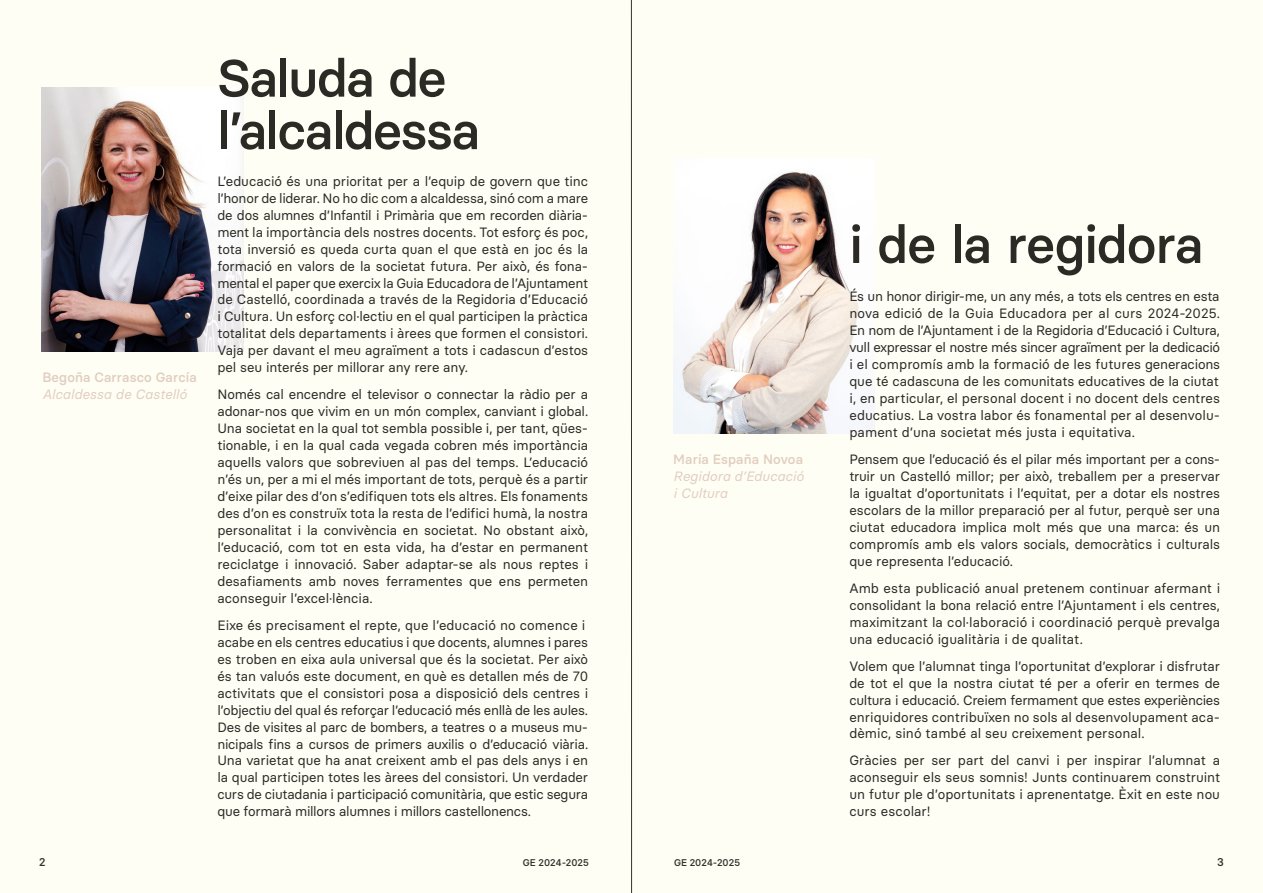
<style>
.page{position:relative;width:1263px;height:893px;background:#fffef5}
.page>*{position:absolute;margin:0;border:0;box-sizing:border-box;transform-origin:0 0}
.t1{font:500 52.5px/52.5px "Basier Circle";letter-spacing:-.025em;color:#2c2a25}
.t2{font:13.5px/17px "Basier Circle";letter-spacing:-.005em;color:#2c2a25;text-align:justify}
.t3{font:italic 13.5px/16.5px "Basier Circle";letter-spacing:.005em;color:#e1cebf}
.t4{font:500 13.5px "Basier Circle";letter-spacing:.01em;color:#e1cebf}
.t5{font:500 11.25px "Basier Square";color:#35312d}
.t6{font:500 9.75px "Basier Circle";letter-spacing:.005em;color:#35312d}
</style>
<div class="page">
<img style="left:42px;top:87px;width:201px;height:264px">
<img style="left:673px;top:172px;width:202px;height:262px">
<hr style="left:631px;top:0;width:1px;height:893px;background:#35312d">
<p class="t4" style="left:42px;top:369px;width:156px">Begoña Carrasco García</p>
<p class="t3" style="left:42px;top:386px;width:146px">Alcaldessa de Castelló</p>
<h1 class="t1" style="left:217px;top:51px;width:264px">Saluda de l’alcaldessa</h1>
<p class="t2" style="left:217px;top:172px;width:372px">L’educació és una prioritat per a l’equip de govern que tinc l’honor de liderar. No ho dic com a alcaldessa, sinó com a mare de dos alumnes d’Infantil i Primària que em recorden diària&shy;ment la importància dels nostres docents. Tot esforç és poc, tota inversió es queda curta quan el que està en joc és la formació en valors de la societat futura. Per això, és fona&shy;mental el paper que exercix la Guia Educadora de l’Ajuntament de Castelló, coordinada a través de la Regidoria d’Educació i Cultura. Un esforç col·lectiu en el qual participen la pràctica totalitat dels departaments i àrees que formen el consistori.<br>Vaja per davant el meu agraïment a tots i cadascun d’estos pel seu interés per millorar any rere any.</p>
<p class="t2" style="left:217px;top:386px;width:372px">Només cal encendre el televisor o connectar la ràdio per a adonar-nos que vivim en un món complex, canviant i global.<br>Una societat en la qual tot sembla possible i, per tant, qües&shy;tionable, i en la qual cada vegada cobren més importància aquells valors que sobreviuen al pas del temps. L’educació n’és un, per a mi el més important de tots, perquè és a partir d’eixe pilar des d’on s’edifiquen tots els altres. Els fonaments des d’on es construïx tota la resta de l’edifici humà, la nostra personalitat i la convivència en societat. No obstant això, l’educació, com tot en esta vida, ha d’estar en permanent reciclatge i innovació. Saber adaptar-se als nous reptes i desafiaments amb noves ferramentes que ens permeten aconseguir l’excel·lència.</p>
<p class="t2" style="left:217px;top:616px;width:372px;text-align:left">Eixe és precisament el repte, que l’educació no comence i acabe en els centres educatius i que docents, alumnes i pares es troben en eixa aula universal que és la societat. Per això és tan valuós este document, en què es detallen més de 70 activitats que el consistori posa a disposició dels centres i l’objectiu del qual és reforçar l’educació més enllà de les aules.<br>Des de visites al parc de bombers, a teatres o a museus mu&shy;nicipals fins a cursos de primers auxilis o d’educació viària.<br>Una varietat que ha anat creixent amb el pas dels anys i en la qual participen totes les àrees del consistori. Un verdader curs de ciutadania i participació comunitària, que estic segura que formarà millors alumnes i millors castellonencs.</p>
<p class="t4" style="left:673px;top:451px;width:131px">María España Novoa</p>
<p class="t3" style="left:673px;top:468px;width:132px">Regidora d’Educació i Cultura</p>
<h1 class="t1" style="left:849px;top:217px;width:356px">i de la regidora</h1>
<p class="t2" style="left:849px;top:288px;width:372px">És un honor dirigir-me, un any més, a tots els centres en esta nova edició de la Guia Educadora per al curs 2024-2025.<br>En nom de l’Ajuntament i de la Regidoria d’Educació i Cultura, vull expressar el nostre més sincer agraïment per la dedicació i el compromís amb la formació de les futures generacions que té cadascuna de les comunitats educatives de la ciutat i, en particular, el personal docent i no docent dels centres educatius. La vostra labor és fonamental per al desenvolu&shy;pament d’una societat més justa i equitativa.</p>
<p class="t2" style="left:849px;top:451px;width:372px">Pensem que l’educació és el pilar més important per a cons&shy;truir un Castelló millor; per això, treballem per a preservar la igualtat d’oportunitats i l’equitat, per a dotar els nostres escolars de la millor preparació per al futur, perquè ser una ciutat educadora implica molt més que una marca: és un compromís amb els valors socials, democràtics i culturals que representa l’educació.</p>
<p class="t2" style="left:849px;top:579px;width:372px">Amb esta publicació anual pretenem continuar afermant i consolidant la bona relació entre l’Ajuntament i els centres, maximitzant la col·laboració i coordinació perquè prevalga una educació igualitària i de qualitat.</p>
<p class="t2" style="left:849px;top:657px;width:372px">Volem que l’alumnat tinga l’oportunitat d’explorar i disfrutar de tot el que la nostra ciutat té per a oferir en termes de cultura i educació. Creiem fermament que estes experiències enriquidores contribuïxen no sols al desenvolupament aca&shy;dèmic, sinó també al seu creixement personal.</p>
<p class="t2" style="left:849px;top:752px;width:372px">Gràcies per ser part del canvi i per inspirar l’alumnat a aconseguir els seus somnis! Junts continuarem construint un futur ple d’oportunitats i aprenentatge. Èxit en este nou curs escolar!</p>
<p class="t5" style="left:39px;top:855px;width:8px">2</p>
<p class="t6" style="left:523px;top:856px;width:68px">GE 2024-2025</p>
<p class="t6" style="left:674px;top:856px;width:68px">GE 2024-2025</p>
<p class="t5" style="left:1217px;top:855px;width:8px">3</p>
</div>
